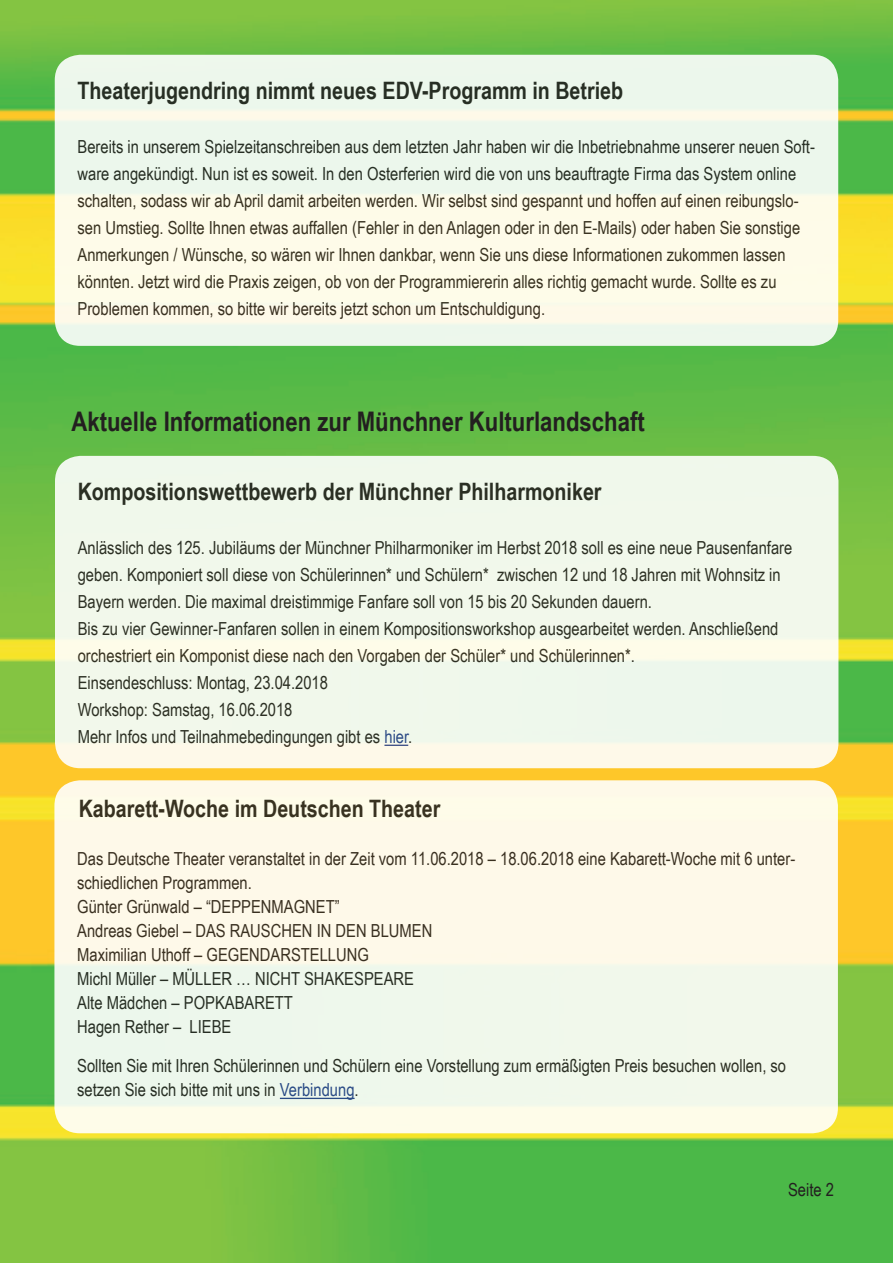
<style>
.page{position:relative;width:893px;height:1263px;background:#fff}
.page>*{position:absolute;margin:0;border:0;box-sizing:border-box;transform-origin:0 0}
.t1{font:700 27px "Arial Narrow";color:#231f20}
.t2{font:700 24px "Arial Narrow";color:#231f20}
.t3{font:18px/27px "Arial Narrow";color:#231f20}
.s1{color:#253f8e}
</style>
<div class="page">
<img style="left:0;top:0;width:892px;height:1263px">
<div style="left:55px;top:55px;width:783px;height:291px;background:linear-gradient(to right,#f5f9ea,#f5f9ea);border-radius:26px"></div>
<div style="left:54px;top:780px;width:784px;height:353px;background:linear-gradient(to right,#f6f9ea,#f9f9ea);border-radius:26px"></div>
<hr style="left:280px;top:1098px;width:75px;height:1px;background:#253f8e">
<div style="left:55px;top:456px;width:783px;height:312px;background:linear-gradient(to right,#f3f8eb,#f2f8eb);border-radius:26px"></div>
<svg style="left:384px;top:745px;width:24px;height:1px"></svg>
<h2 class="t2" style="left:78px;top:73px;width:547px">Theaterjugendring nimmt neues EDV-Programm in Betrieb</h2>
<p class="t3" style="left:78px;top:133px;width:739px">Bereits in unserem Spielzeitanschreiben aus dem letzten Jahr haben wir die Inbetriebnahme unserer neuen Soft&shy;ware angekündigt. Nun ist es soweit. In den Osterferien wird die von uns beauftragte Firma das System online schalten, sodass wir ab April damit arbeiten werden. Wir selbst sind gespannt und hoffen auf einen reibungslo&shy;sen Umstieg. Sollte Ihnen etwas auffallen (Fehler in den Anlagen oder in den E-Mails) oder haben Sie sonstige Anmerkungen / Wünsche, so wären wir Ihnen dankbar, wenn Sie uns diese Informationen zukommen lassen könnten. Jetzt wird die Praxis zeigen, ob von der Programmiererin alles richtig gemacht wurde. Sollte es zu Problemen kommen, so bitte wir bereits jetzt schon um Entschuldigung.</p>
<h1 class="t1" style="left:71px;top:401px;width:575px">Aktuelle Informationen zur Münchner Kulturlandschaft</h1>
<h2 class="t2" style="left:78px;top:474px;width:525px">Kompositionswettbewerb der Münchner Philharmoniker</h2>
<p class="t3" style="left:78px;top:534px;width:716px">Anlässlich des 125. Jubiläums der Münchner Philharmoniker im Herbst 2018 soll es eine neue Pausenfanfare geben. Komponiert soll diese von Schülerinnen* und Schülern* zwischen 12 und 18 Jahren mit Wohnsitz in Bayern werden. Die maximal dreistimmige Fanfare soll von 15 bis 20 Sekunden dauern.<br>Bis zu vier Gewinner-Fanfaren sollen in einem Kompositionsworkshop ausgearbeitet werden. Anschließend orchestriert ein Komponist diese nach den Vorgaben der Schüler* und Schülerinnen*.<br>Einsendeschluss: Montag, 23.04.2018<br>Workshop: Samstag, 16.06.2018<br>Mehr Infos und Teilnahmebedingungen gibt es <span class="s1">hier</span>.</p>
<h2 class="t2" style="left:79px;top:791px;width:363px">Kabarett-Woche im Deutschen Theater</h2>
<p class="t3" style="left:77px;top:846px;width:720px;line-height:24px">Das Deutsche Theater veranstaltet in der Zeit vom 11.06.2018 – 18.06.2018 eine Kabarett-Woche mit 6 unter&shy;schiedlichen Programmen.<br>Günter Grünwald – “DEPPENMAGNET”<br>Andreas Giebel – DAS RAUSCHEN IN DEN BLUMEN<br>Maximilian Uthoff – GEGENDARSTELLUNG<br>Michl Müller – MÜLLER … NICHT SHAKESPEARE<br>Alte Mädchen – POPKABARETT<br>Hagen Rether – LIEBE</p>
<p class="t3" style="left:77px;top:1053px;width:710px;line-height:24px">Sollten Sie mit Ihren Schülerinnen und Schülern eine Vorstellung zum ermäßigten Preis besuchen wollen, so setzen Sie sich bitte mit uns in <span class="s1">Verbindung</span>.</p>
<p class="t3" style="left:788px;top:1175px;width:47px">Seite 2</p>
</div>
